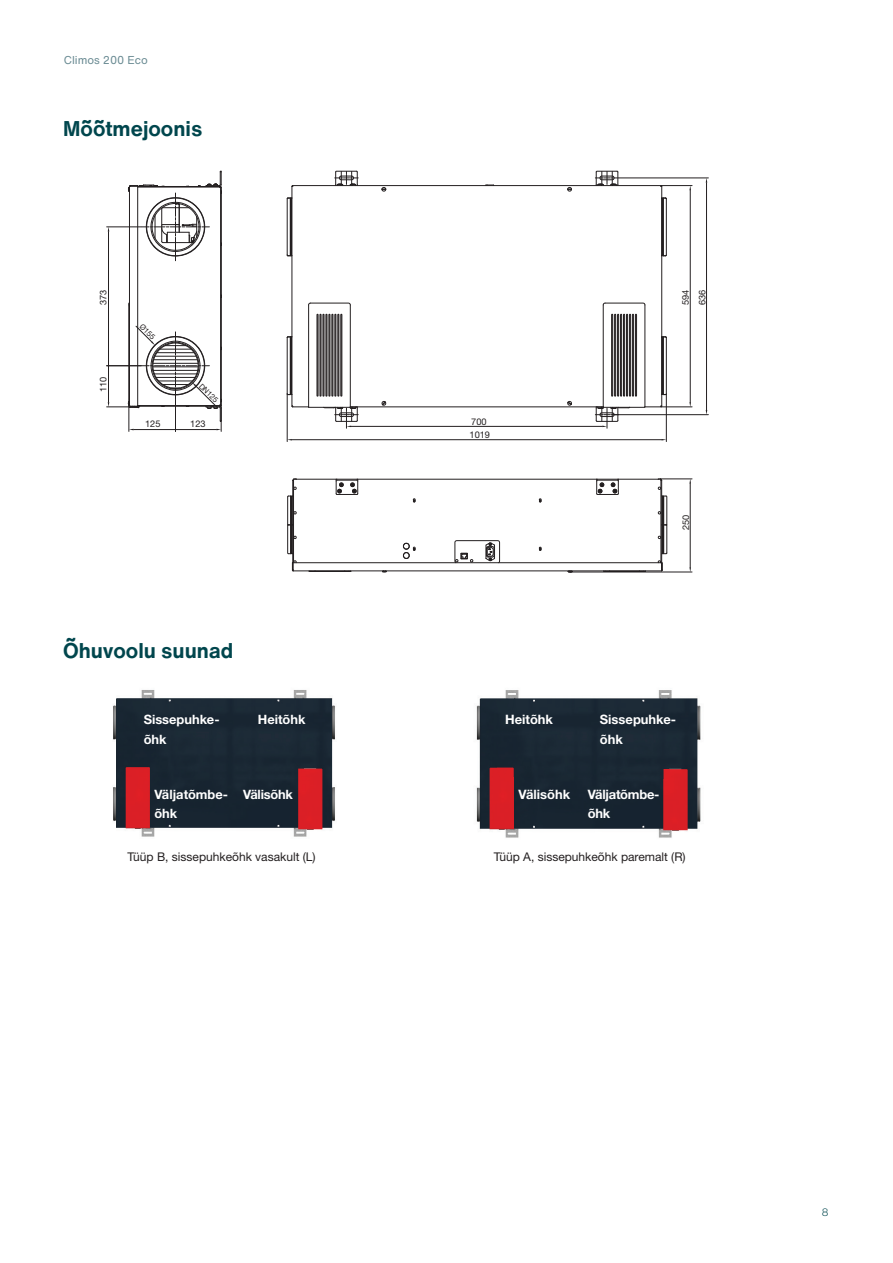
<style>
.page{position:relative;width:893px;height:1263px;background:#fff}
.page>*{position:absolute;margin:0;border:0;box-sizing:border-box;transform-origin:0 0}
.t1{font:700 21px "Helvetica Now Text";color:#00464d}
.t2{font:700 12.9px/19.4px "Helvetica Neue LTW1 G";color:#fff}
.t3{font:700 12.9px/19.5px "Helvetica Neue LTW1 G";letter-spacing:-.02em;color:#fff}
.t4{font:12px "Helvetica Neuefor Zehnder";color:#231f20}
.t5{font:11.25px "Helvetica Now Text";color:#6a8b93}
.t6{font:300 10.5px "Helvetica Now Text";color:#00464d}
.t7{font:9.3px/16.5px "Helvetica Neue For Zehnder";color:#231f20}
.t8{font:7.5px "Helvetica Neue For Zehnder";color:#231f20}
</style>
<div class="page">
<hr style="left:290px;top:337px;width:1px;height:58px;background:#231f20">
<hr style="left:287px;top:338px;width:1px;height:56px;background:#231f20">
<svg style="left:286px;top:197px;width:6px;height:59px"></svg>
<hr style="left:291px;top:337px;width:1px;height:58px;background:#231f20">
<svg style="left:662px;top:336px;width:5px;height:59px"></svg>
<svg style="left:662px;top:197px;width:5px;height:59px"></svg>
<hr style="left:292px;top:186px;width:1px;height:220px;background:#231f20">
<hr style="left:350px;top:407px;width:253px;height:1px;background:#231f20">
<hr style="left:661px;top:186px;width:1px;height:220px;background:#231f20">
<hr style="left:293px;top:185px;width:368px;height:1px;background:#231f20">
<svg style="left:567px;top:187px;width:5px;height:5px"></svg>
<svg style="left:381px;top:187px;width:5px;height:5px"></svg>
<svg style="left:381px;top:401px;width:5px;height:5px"></svg>
<svg style="left:567px;top:401px;width:5px;height:5px"></svg>
<svg style="left:316px;top:314px;width:27px;height:83px;background:#6c696a"></svg>
<svg style="left:308px;top:302px;width:43px;height:4px"></svg>
<hr style="left:308px;top:305px;width:1px;height:102px;background:#231f20">
<hr style="left:350px;top:305px;width:1px;height:102px;background:#231f20">
<svg style="left:611px;top:314px;width:26px;height:83px;background:#676465"></svg>
<svg style="left:602px;top:302px;width:44px;height:4px"></svg>
<hr style="left:603px;top:305px;width:1px;height:102px;background:#231f20">
<hr style="left:645px;top:305px;width:1px;height:102px;background:#231f20">
<hr style="left:129px;top:186px;width:1px;height:220px;background:#231f20">
<hr style="left:137px;top:186px;width:1px;height:220px;background:#231f20">
<hr style="left:221px;top:187px;width:1px;height:218px;background:#231f20">
<hr style="left:220px;top:187px;width:1px;height:218px;background:#231f20">
<hr style="left:292px;top:480px;width:1px;height:83px;background:#231f20">
<hr style="left:293px;top:571px;width:368px;height:1px;background:#231f20">
<hr style="left:293px;top:562px;width:369px;height:1px;background:#231f20">
<hr style="left:661px;top:480px;width:1px;height:83px;background:#231f20">
<hr style="left:293px;top:480px;width:1px;height:83px;background:#231f20">
<hr style="left:293px;top:479px;width:43px;height:1px;background:#231f20">
<hr style="left:358px;top:479px;width:239px;height:1px;background:#231f20">
<hr style="left:618px;top:479px;width:43px;height:1px;background:#231f20">
<svg style="left:292px;top:560px;width:5px;height:12px"></svg>
<svg style="left:658px;top:560px;width:5px;height:12px"></svg>
<svg style="left:287px;top:478px;width:10px;height:76px"></svg>
<svg style="left:658px;top:478px;width:10px;height:76px"></svg>
<svg style="left:596px;top:479px;width:23px;height:16px"></svg>
<svg style="left:335px;top:479px;width:23px;height:16px"></svg>
<svg style="left:538px;top:547px;width:4px;height:4px"></svg>
<svg style="left:538px;top:498px;width:4px;height:5px"></svg>
<svg style="left:403px;top:543px;width:13px;height:16px"></svg>
<svg style="left:413px;top:498px;width:3px;height:5px"></svg>
<svg style="left:454px;top:540px;width:46px;height:24px"></svg>
<svg style="left:335px;top:170px;width:23px;height:16px"></svg>
<svg style="left:595px;top:170px;width:24px;height:16px"></svg>
<svg style="left:128px;top:171px;width:94px;height:94px"></svg>
<hr style="left:287px;top:394px;width:1px;height:48px;background:#231f20">
<hr style="left:666px;top:394px;width:1px;height:48px;background:#231f20">
<hr style="left:292px;top:439px;width:370px;height:1px;background:#231f20">
<hr style="left:351px;top:426px;width:251px;height:1px;background:#231f20">
<svg style="left:292px;top:405px;width:66px;height:23px"></svg>
<svg style="left:595px;top:405px;width:67px;height:23px"></svg>
<hr style="left:661px;top:407px;width:31px;height:1px;background:#231f20">
<hr style="left:661px;top:185px;width:31px;height:1px;background:#231f20">
<hr style="left:690px;top:190px;width:1px;height:212px;background:#231f20">
<hr style="left:619px;top:178px;width:89px;height:1px;background:#231f20">
<hr style="left:613px;top:414px;width:95px;height:1px;background:#231f20">
<hr style="left:706px;top:183px;width:1px;height:227px;background:#231f20">
<hr style="left:661px;top:479px;width:31px;height:1px;background:#231f20">
<hr style="left:570px;top:572px;width:122px;height:1px;background:#231f20">
<hr style="left:690px;top:484px;width:1px;height:83px;background:#231f20">
<hr style="left:107px;top:227px;width:34px;height:1px;background:#231f20">
<hr style="left:108px;top:232px;width:1px;height:134px;background:#231f20">
<svg style="left:107px;top:326px;width:115px;height:105px"></svg>
<img style="left:113px;top:690px;width:222px;height:147px">
<img style="left:476px;top:690px;width:225px;height:148px">
<img style="left:608px;top:766px;width:61px;height:12px">
<img style="left:498px;top:767px;width:68px;height:9px">
<p class="t5" style="left:64px;top:51px;width:86px">Climos 200 Eco</p>
<h1 class="t1" style="left:63px;top:112px;width:141px">Mõõtmejoonis</h1>
<p class="t7" style="left:95px;top:305px;width:17px;rotate:-90deg">373</p>
<p class="t7" style="left:95px;top:392px;width:17px;rotate:-90deg">110</p>
<p class="t8" style="left:144px;top:322px;width:20px;rotate:45deg">Ø155</p>
<p class="t8" style="left:204px;top:381px;width:25px;rotate:45deg">DN125</p>
<p class="t7" style="left:145px;top:416px;width:17px">125</p>
<p class="t7" style="left:190px;top:416px;width:17px">123</p>
<p class="t7" style="left:469px;top:415px;width:22px;line-height:13px">700<br>1019</p>
<p class="t7" style="left:677px;top:305px;width:17px;rotate:-90deg">594<br>636</p>
<p class="t7" style="left:677px;top:530px;width:17px;rotate:-90deg">250</p>
<h1 class="t1" style="left:63px;top:634px;width:172px">Õhuvoolu suunad</h1>
<p class="t2" style="left:144px;top:710px;width:77px">Sissepuhke&shy;õhk</p>
<p class="t2" style="left:258px;top:710px;width:49px">Heitõhk</p>
<p class="t2" style="left:600px;top:710px;width:78px">Sissepuhke&shy;õhk</p>
<p class="t2" style="left:505px;top:710px;width:49px">Heitõhk</p>
<p class="t2" style="left:154px;top:784px;width:75px">Väljatõmbe&shy;õhk</p>
<p class="t3" style="left:243px;top:784px;width:51px">Välisõhk</p>
<p class="t2" style="left:518px;top:784px;width:53px">Välisõhk</p>
<p class="t3" style="left:588px;top:784px;width:73px">Väljatõmbe&shy;õhk</p>
<p class="t4" style="left:128px;top:849px;width:190px">Tüüp B, sissepuhkeõhk vasakult (L)</p>
<p class="t4" style="left:494px;top:849px;width:193px">Tüüp A, sissepuhkeõhk paremalt (R)</p>
<p class="t6" style="left:822px;top:1204px;width:8px">8</p>
</div>
